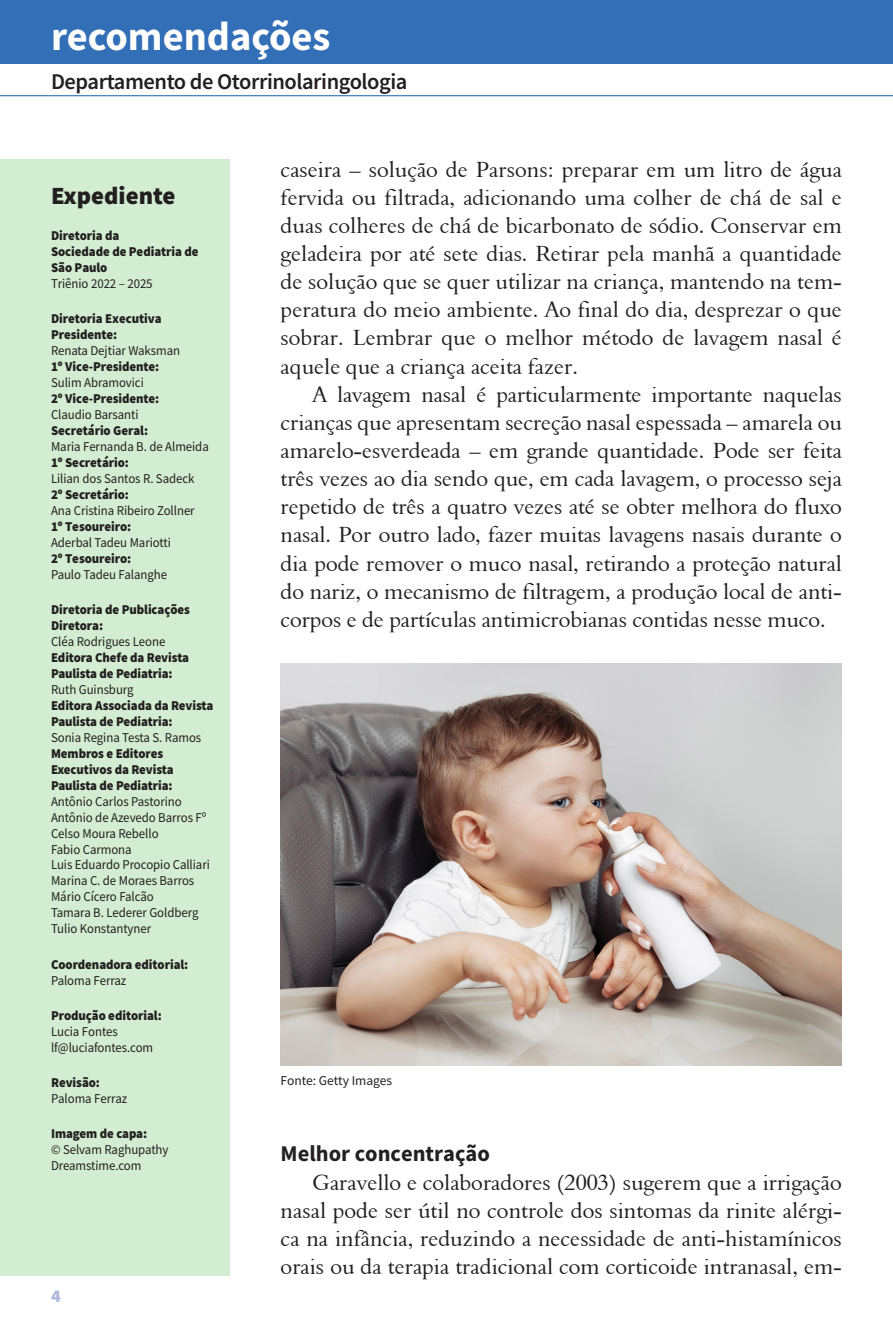
<style>
.page{position:relative;width:893px;height:1340px;background:#fff}
.page>*{position:absolute;margin:0;border:0;box-sizing:border-box;transform-origin:0 0}
.t1{font:700 40.5px "Source Sans Pro";color:#fff}
.t2{font:900 24.75px "Source Sans Pro";color:#231f20}
.texto{font:22.5px/28.1px "Aldine 401 BT Roman A";color:#231f20;text-align:justify}
.t3{font:600 22.5px "Source Sans Pro";letter-spacing:-.02em;color:#231f20}
.texto-2{font:700 22.5px "Source Sans Pro";color:#231f20}
.t4{font:900 18px "Source Sans Pro";color:#aebade}
.t5{font:13.5px/16px "Source Sans Pro";letter-spacing:-.005em;color:#231f20;scale:.95 1}
.t6{font:900 13.5px/16px "Source Sans Pro";letter-spacing:-.005em;color:#231f20;scale:.95 1}
.t7{font:13.5px "Source Sans Pro";letter-spacing:-.005em;color:#231f20}
</style>
<div class="page">
<div style="left:0;top:0;width:893px;height:64px;background:#326fb7"></div>
<div style="left:0;top:159px;width:230px;height:1117px;background:#d2edd1"></div>
<hr style="left:0;top:95px;width:893px;height:1px;background:#326fb7">
<img style="left:281px;top:663px;width:561px;height:402px">
<p class="t1" style="left:51px;top:10px;width:281px">recomendações</p>
<p class="t3" style="left:51px;top:66px;width:358px">Departamento de Otorrinolaringologia</p>
<p class="t2" style="left:51px;top:178px;width:126px">Expediente</p>
<p class="t6" style="left:51px;top:227px;width:74px">Diretoria da</p>
<p class="t6" style="left:51px;top:243px;width:157px">Sociedade de Pediatria de<br>São Paulo</p>
<p class="t5" style="left:51px;top:275px;width:109px">Triênio 2022 – 2025</p>
<p class="t6" style="left:51px;top:310px;width:118px">Diretoria Executiva</p>
<p class="t6" style="left:51px;top:326px;width:71px">Presidente:</p>
<p class="t5" style="left:51px;top:342px;width:137px">Renata Dejtiar Waksman</p>
<p class="t6" style="left:51px;top:358px;width:116px">1º Vice-Presidente:</p>
<p class="t5" style="left:51px;top:374px;width:99px">Sulim Abramovici</p>
<p class="t6" style="left:51px;top:390px;width:116px">2º Vice-Presidente:</p>
<p class="t5" style="left:51px;top:406px;width:94px">Claudio Barsanti</p>
<p class="t6" style="left:51px;top:422px;width:104px">Secretário Geral:</p>
<p class="t5" style="left:51px;top:438px;width:168px">Maria Fernanda B. de Almeida</p>
<p class="t6" style="left:51px;top:454px;width:84px">1º Secretário:</p>
<p class="t5" style="left:51px;top:470px;width:153px">Lilian dos Santos R. Sadeck</p>
<p class="t6" style="left:51px;top:486px;width:84px">2º Secretário:</p>
<p class="t5" style="left:51px;top:502px;width:153px">Ana Cristina Ribeiro Zollner</p>
<p class="t6" style="left:51px;top:518px;width:86px">1º Tesoureiro:</p>
<p class="t5" style="left:51px;top:534px;width:128px">Aderbal Tadeu Mariotti</p>
<p class="t6" style="left:51px;top:550px;width:86px">2º Tesoureiro:</p>
<p class="t5" style="left:51px;top:566px;width:124px">Paulo Tadeu Falanghe</p>
<p class="t6" style="left:51px;top:601px;width:148px">Diretoria de Publicações</p>
<p class="t6" style="left:51px;top:617px;width:56px">Diretora:</p>
<p class="t5" style="left:51px;top:633px;width:122px">Cléa Rodrigues Leone</p>
<p class="t6" style="left:51px;top:649px;width:147px">Editora Chefe da Revista<br>Paulista de Pediatria:</p>
<p class="t5" style="left:51px;top:681px;width:88px">Ruth Guinsburg</p>
<p class="t6" style="left:51px;top:697px;width:172px">Editora Associada da Revista<br>Paulista de Pediatria:</p>
<p class="t5" style="left:51px;top:729px;width:160px">Sonia Regina Testa S. Ramos</p>
<p class="t6" style="left:51px;top:745px;width:130px">Membros e Editores<br>Executivos da Revista<br>Paulista de Pediatria:</p>
<p class="t5" style="left:51px;top:793px;width:165px">Antônio Carlos Pastorino<br>Antônio de Azevedo Barros Fº</p>
<p class="t5" style="left:51px;top:825px;width:115px">Celso Moura Rebello</p>
<p class="t5" style="left:51px;top:841px;width:86px">Fabio Carmona</p>
<p class="t5" style="left:51px;top:857px;width:169px">Luis Eduardo Procopio Calliari</p>
<p class="t5" style="left:51px;top:873px;width:152px">Marina C. de Moraes Barros</p>
<p class="t5" style="left:51px;top:888px;width:110px">Mário Cícero Falcão</p>
<p class="t5" style="left:51px;top:904px;width:157px">Tamara B. Lederer Goldberg</p>
<p class="t5" style="left:51px;top:920px;width:107px">Tulio Konstantyner</p>
<p class="t6" style="left:51px;top:955px;width:146px">Coordenadora editorial:</p>
<p class="t5" style="left:51px;top:972px;width:81px">Paloma Ferraz</p>
<p class="t6" style="left:51px;top:1006px;width:118px">Produção editorial:</p>
<p class="t5" style="left:51px;top:1023px;width:72px">Lucia Fontes</p>
<p class="t5" style="left:51px;top:1039px;width:109px">lf@luciafontes.com</p>
<p class="t6" style="left:51px;top:1074px;width:53px">Revisão:</p>
<p class="t5" style="left:51px;top:1090px;width:82px">Paloma Ferraz</p>
<p class="t6" style="left:51px;top:1125px;width:103px">Imagem de capa:</p>
<p class="t5" style="left:51px;top:1141px;width:125px">© Selvam Raghupathy<br>Dreamstime.com</p>
<p class="t4" style="left:51px;top:1283px;width:11px">4</p>
<p class="texto" style="left:281px;top:155px;width:563px">caseira – solução de Parsons: preparar em um litro de água fervida ou filtrada, adicionando uma colher de chá de sal e duas colheres de chá de bicarbonato de sódio. Conservar em geladeira por até sete dias. Retirar pela manhã a quantidade de solução que se quer utilizar na criança, mantendo na tem&shy;peratura do meio ambiente. Ao final do dia, desprezar o que sobrar. Lembrar que o melhor método de lavagem nasal é aquele que a criança aceita fazer.</p>
<p class="texto" style="left:281px;top:380px;width:563px;text-indent:32px">A lavagem nasal é particularmente importante naquelas crianças que apresentam secreção nasal espessada – amarela ou amarelo-esverdeada – em grande quantidade. Pode ser feita três vezes ao dia sendo que, em cada lavagem, o processo seja repetido de três a quatro vezes até se obter melhora do fluxo nasal. Por outro lado, fazer muitas lavagens nasais durante o dia pode remover o muco nasal, retirando a proteção natural do nariz, o mecanismo de filtragem, a produção local de anti&shy;corpos e de partículas antimicrobianas contidas nesse muco.</p>
<p class="t7" style="left:281px;top:1071px;width:113px">Fonte: Getty Images</p>
<p class="texto-2" style="left:281px;top:1138px;width:211px">Melhor concentração</p>
<p class="texto" style="left:281px;top:1167px;width:563px;text-indent:32px">Garavello e colaboradores (2003) sugerem que a irrigação nasal pode ser útil no controle dos sintomas da rinite alérgi&shy;ca na infância, reduzindo a necessidade de anti-histamínicos orais ou da terapia tradicional com corticoide intranasal, em-</p>
</div>
